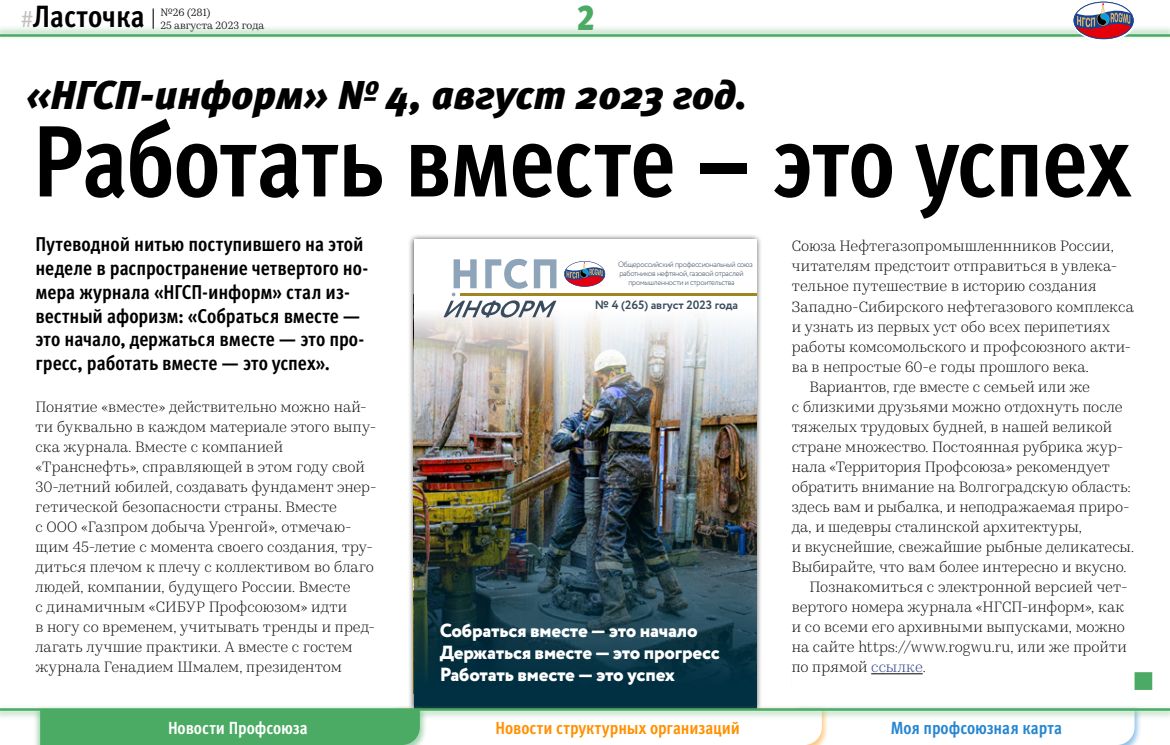
<style>
.page{position:relative;width:1170px;height:745px;background:#fff}
.page>*{position:absolute;margin:0;border:0;box-sizing:border-box;transform-origin:0 0}
.t1{font:700 condensed 101.25px "Meta Pro";letter-spacing:-.015em;color:#000}
.t2{font:italic 900 40.12px "Meta Pro";letter-spacing:-.01em;color:#000}
.t3{font:900 condensed 36.25px "Meta Pro";color:#4baa64}
.t4{font:700 condensed 30.75px "Meta Pro";color:#000}
.t5{font:700 condensed 20px/23.8px "Meta Pro";color:#000}
.t6{font:800 19px/22.1px "Circe";letter-spacing:-.01em;color:#fff}
.t7{font:700 condensed 17.5px "Meta Pro";color:#ff9000}
.t8{font:700 condensed 17.5px "Meta Pro";letter-spacing:-.005em;color:#2585d0}
.t9{font:700 condensed 17.5px "Meta Pro";color:#fff}
.t10{font:300 15px/20px "Kazimir Text";letter-spacing:.005em;color:#000}
.t11{font:700 12.12px "Circe";color:#3a4b5d}
.t12{font:10.62px/12.5px "Kazimir Text";color:#000}
.t13{font:300 7.88px "Circe";letter-spacing:-.03em;color:#3a4b5d;scale:.94 1}
.s1{font-weight:400;font-stretch:normal;font-size:22.5px;color:#c6c0be}
.s2{color:#243282}
</style>
<div class="page">
<div style="left:407px;top:233px;width:355px;height:480px;background:#000;opacity:.75"></div>
<div style="left:413px;top:239px;width:343px;height:468px;background:#fff"></div>
<img style="left:413px;top:421px;width:343px;height:50px">
<img style="left:413px;top:293px;width:343px;height:128px">
<svg style="left:564px;top:261px;width:42px;height:26px"></svg>
<svg style="left:443px;top:259px;width:113px;height:58px"></svg>
<hr style="left:556px;top:293px;width:200px;height:2px;background:#a08623">
<img style="left:413px;top:471px;width:343px;height:232px">
<div style="left:791px;top:671px;width:361px;height:18px;background:#4baa64"></div>
<div style="left:791px;top:671px;width:343px;height:19px;background:#fff"></div>
<hr style="left:871px;top:673px;width:51px;height:1px;background:#000">
<svg style="left:153px;top:8px;width:1px;height:16px"></svg>
<div style="left:0;top:24px;width:1169px;height:16px;background:#4baa64;opacity:.3"></div>
<hr style="left:0;top:34px;width:1169px;height:3px;background:#4baa64">
<svg style="left:40px;top:719px;width:1094px;height:25px"></svg>
<div style="left:0;top:703px;width:1169px;height:16px;background:#4baa64;opacity:.3"></div>
<hr style="left:0;top:707px;width:1169px;height:3px;background:#4baa64">
<svg style="left:1072px;top:2px;width:63px;height:38px"></svg>
<div style="left:1072px;top:0;width:63px;height:41px;border:1px solid #fff;border-radius:50%"></div>
<h3 class="t4" style="left:21px;top:-7px;width:125px"><span class="s1">#</span>Ласточка</h3>
<p class="t12" style="left:160px;top:6px;width:105px">№26 (281)<br>25 августа 2023 года</p>
<h3 class="t3" style="left:576px;top:-12px;width:19px">2</h3>
<h2 class="t2" style="left:26px;top:63px;width:723px">«НГСП-информ» № 4, август 2023 год.</h2>
<h1 class="t1" style="left:33px;top:83px;width:1099px">Работать вместе – это успех</h1>
<p class="t10" style="left:791px;top:235px;width:323px">Союза Нефтегазопромышленнников России,</p>
<p class="t10" style="left:791px;top:255px;width:327px">читателям предстоит отправиться в увлека-</p>
<p class="t10" style="left:791px;top:275px;width:306px">тельное путешествие в историю создания</p>
<p class="t10" style="left:791px;top:295px;width:343px">Западно-Сибирского нефтегазового комплекса</p>
<p class="t10" style="left:791px;top:315px;width:319px">и узнать из первых уст обо всех перипетиях</p>
<p class="t10" style="left:791px;top:335px;width:341px">работы комсомольского и профсоюзного акти-</p>
<p class="t10" style="left:791px;top:355px;width:298px">ва в непростые 60‑е годы прошлого века.</p>
<p class="t10" style="left:809px;top:375px;width:282px">Вариантов, где вместе с семьей или же</p>
<p class="t10" style="left:791px;top:395px;width:332px">с близкими друзьями можно отдохнуть после</p>
<p class="t10" style="left:791px;top:415px;width:322px">тяжелых трудовых будней, в нашей великой</p>
<p class="t10" style="left:791px;top:435px;width:333px">стране множество. Постоянная рубрика жур-</p>
<p class="t10" style="left:791px;top:455px;width:320px">нала «Территория Профсоюза» рекомендует</p>
<p class="t10" style="left:791px;top:475px;width:340px">обратить внимание на Волгоградскую область:</p>
<p class="t10" style="left:791px;top:495px;width:339px">здесь вам и рыбалка, и неподражаемая приро-</p>
<p class="t10" style="left:791px;top:515px;width:291px">да, и шедевры сталинской архитектуры,</p>
<p class="t10" style="left:791px;top:535px;width:344px">и вкуснейшие, свежайшие рыбные деликатесы.</p>
<p class="t10" style="left:791px;top:555px;width:336px">Выбирайте, что вам более интересно и вкусно.</p>
<p class="t10" style="left:809px;top:575px;width:320px">Познакомиться с электронной версией чет-</p>
<p class="t10" style="left:791px;top:595px;width:334px">вертого номера журнала «НГСП-информ», как</p>
<p class="t10" style="left:791px;top:615px;width:335px">и со всеми его архивными выпусками, можно</p>
<p class="t10" style="left:791px;top:635px;width:336px">на сайте https://www.rogwu.ru, или же пройти</p>
<p class="t10" style="left:791px;top:655px;width:135px">по прямой <span class="s2">ссылке</span>.</p>
<h3 class="t5" style="left:35px;top:231px;width:334px">Путеводной нитью поступившего на этой неделе в распространение четвертого но&shy;мера журнала «НГСП-информ» стал из&shy;вестный афоризм: «Собраться вместе — это начало, держаться вместе — это про&shy;гресс, работать вместе — это успех».</h3>
<p class="t10" style="left:35px;top:395px;width:342px">Понятие «вместе» действительно можно най&shy;ти буквально в каждом материале этого выпу&shy;ска журнала. Вместе с компанией «Транснефть», справляющей в этом году свой 30‑летний юбилей, создавать фундамент энер&shy;гетической безопасности страны. Вместе<br>с ООО «Газпром добыча Уренгой», отмечаю&shy;щим 45‑летие с момента своего создания, тру&shy;диться плечом к плечу с коллективом во благо людей, компании, будущего России. Вместе<br>с динамичным «СИБУР Профсоюзом» идти<br>в ногу со временем, учитывать тренды и пред&shy;лагать лучшие практики. А вместе с гостем журнала Генадием Шмалем, президентом</p>
<p class="t13" style="left:618px;top:259px;width:145px">Общероссийский профессиональный союз</p>
<p class="t13" style="left:619px;top:268px;width:133px">работников нефтяной, газовой отраслей</p>
<p class="t13" style="left:628px;top:276px;width:114px">промышленности и строительства</p>
<p class="t11" style="left:595px;top:297px;width:145px">№ 4 (265) август 2023 года</p>
<p class="t6" style="left:439px;top:619px;width:281px">Собраться вместе — это начало<br>Держаться вместе — это прогресс<br>Работать вместе — это успех</p>
<p class="t9" style="left:168px;top:713px;width:141px">Новости Профсоюза</p>
<p class="t7" style="left:495px;top:713px;width:246px">Новости структурных организаций</p>
<p class="t8" style="left:890px;top:713px;width:173px">Моя профсоюзная карта</p>
</div>
